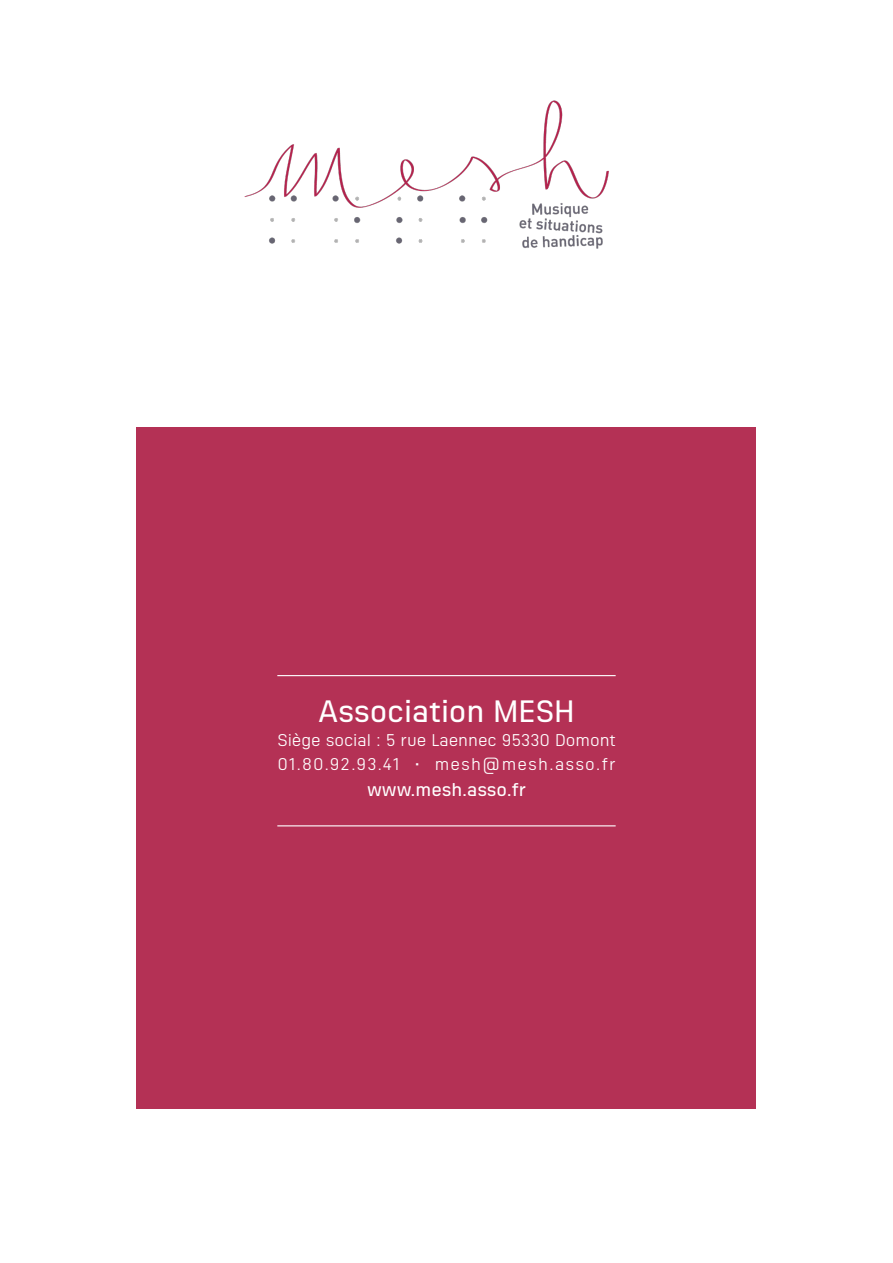
<style>
.page{position:relative;width:893px;height:1263px;background:#fff}
.page>*{position:absolute;margin:0;border:0;box-sizing:border-box;transform-origin:0 0}
.t1{font:500 30px "Sizmo Pro";color:#fff}
.t2{font:500 18px "Sizmo Pro";letter-spacing:-.005em;color:#fff}
.t3{font:16.5px "Sizmo Pro";color:#fff}
.t4{font:16.5px "Sizmo Pro";letter-spacing:.07em;color:#fff}
</style>
<div class="page">
<div style="left:137px;top:427px;width:619px;height:681px;background:#b43155"></div>
<hr style="left:277px;top:825px;width:339px;height:1px;background:#fff">
<hr style="left:277px;top:675px;width:339px;height:1px;background:#fff">
<img style="left:244px;top:100px;width:365px;height:149px">
<p class="t1" style="left:318px;top:687px;width:258px">Association MESH</p>
<p class="t3" style="left:277px;top:727px;width:340px">Siège social : 5 rue Laennec 95330 Domont</p>
<p class="t4" style="left:277px;top:751px;width:340px">01.80.92.93.41 • mesh@mesh.asso.fr</p>
<p class="t2" style="left:367px;top:775px;width:160px">www.mesh.asso.fr</p>
</div>
